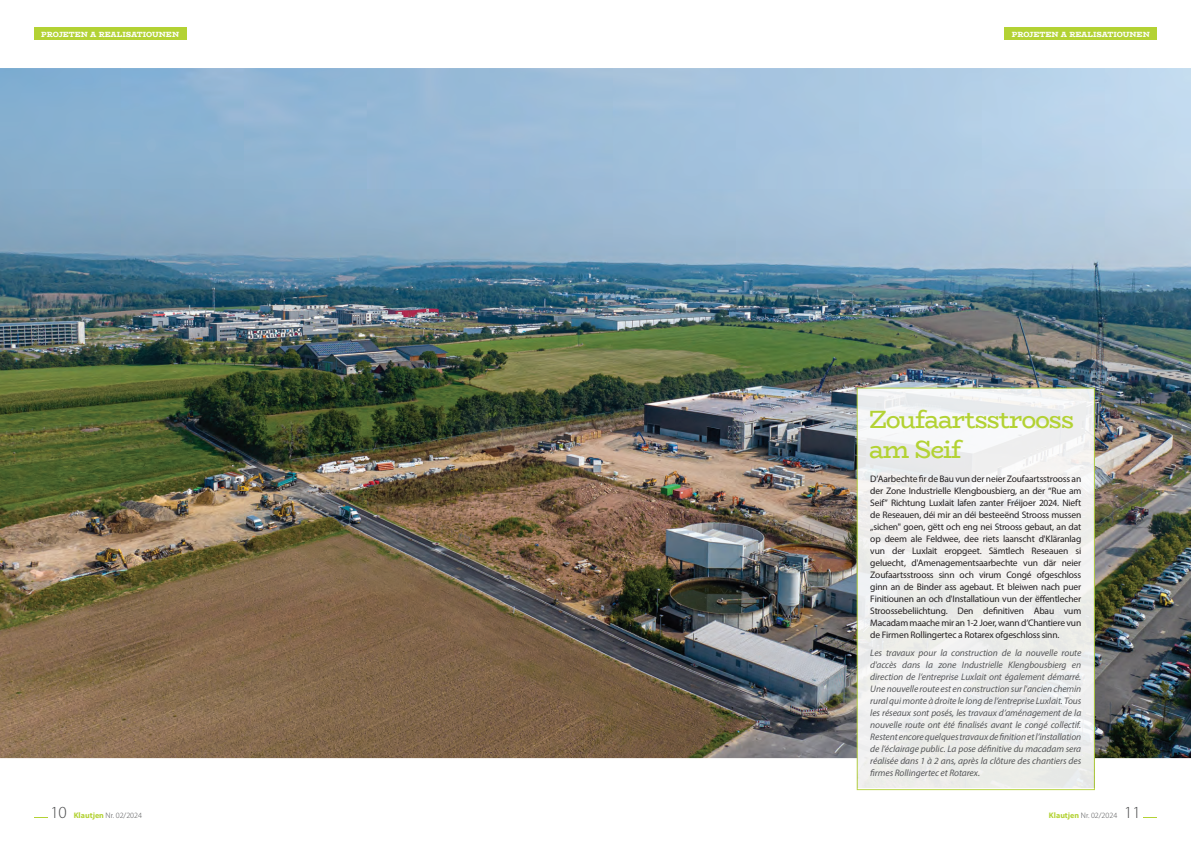
<style>
.page{position:relative;width:1191px;height:842px;background:#fff}
.page>*{position:absolute;margin:0;border:0;box-sizing:border-box;transform-origin:0 0}
.H1_-_Title{font:25px/30px "Bio Rhyme";letter-spacing:-.055em;color:#b3d234}
.Bodytext{font:9.5px/12px "Myriad Pro";letter-spacing:-.02em;color:#231f20;text-align:justify}
.Bodytext_FR{font:italic 9.5px/12px "Myriad Pro";letter-spacing:-.01em;color:#57585a;text-align:justify}
.t1{font:300 8px "Myriad Pro";color:#4b4c4d}
.t2{font:800 7.5px "Bio Rhyme";color:#fff}
.s1{font-size:17px}
.s2{font-weight:700;color:#b3d234}
</style>
<div class="page">
<div style="left:34px;top:28px;width:152px;height:12px;background:#b3d234"></div>
<div style="left:1004px;top:28px;width:153px;height:12px;background:#b3d234"></div>
<img style="left:0;top:68px;width:1191px;height:691px">
<div style="left:856px;top:388px;width:239px;height:402px;background:#efefee;border:1px solid #b3d234"></div>
<p class="t2" style="left:41px;top:28px;width:139px">PROJETEN A REALISATIOUNEN</p>
<p class="t2" style="left:1011px;top:28px;width:139px">PROJETEN A REALISATIOUNEN</p>
<p class="H1_-_Title" style="left:868px;top:404px;width:208px">Zoufaartsstrooss am Seif</p>
<p class="Bodytext" style="left:870px;top:473px;width:212px">D’Aarbechte fir de Bau vun der neier Zoufaartsstrooss an der Zone Industrielle Klengbousbierg, an der “Rue am Seif” Richtung Luxlait lafen zanter Fréijoer 2024. Nieft de Reseauen, déi mir an déi besteeënd Strooss mussen „sichen" goen, gëtt och eng nei Strooss gebaut, an dat op deem ale Feldwee, dee riets laanscht d'Kläranlag vun der Luxlait eropgeet. Sämtlech Reseauen si geluecht, d'Amenagementsaarbechte vun där neier Zoufaartsstrooss sinn och virum Congé ofgeschloss ginn an de Binder ass agebaut. Et bleiwen nach puer Finitiounen an och d'Installatioun vun der ëffentlecher Stroossebeliichtung. Den definitiven Abau vum Macadam maache mir an 1-2 Joer, wann d’Chantiere vun de Firmen Rollingertec a Rotarex ofgeschloss sinn.</p>
<p class="Bodytext_FR" style="left:870px;top:647px;width:212px">Les travaux pour la construction de la nouvelle route d'accès dans la zone Industrielle Klengbousbierg en direction de l’entreprise Luxlait ont également démarré.<br>Une nouvelle route est en construction sur l'ancien chemin rural qui monte à droite le long de l’entreprise Luxlait. Tous les réseaux sont posés, les travaux d’aménagement de la nouvelle route ont été finalisés avant le congé collectif.<br>Restent encore quelques travaux de finition et l’installation de l’éclairage public. La pose définitive du macadam sera réalisée dans 1 à 2 ans, après la clôture des chantiers des firmes Rollingertec et Rotarex.</p>
<p class="t1" style="left:50px;top:811px;width:93px"><span class="s1">10</span> <span class="s2">Klautjen</span> Nr. 02/2024</p>
<p class="t1" style="left:1049px;top:811px;width:93px"><span class="s2">Klautjen</span> Nr. 02/2024 <span class="s1">11</span></p>
</div>
